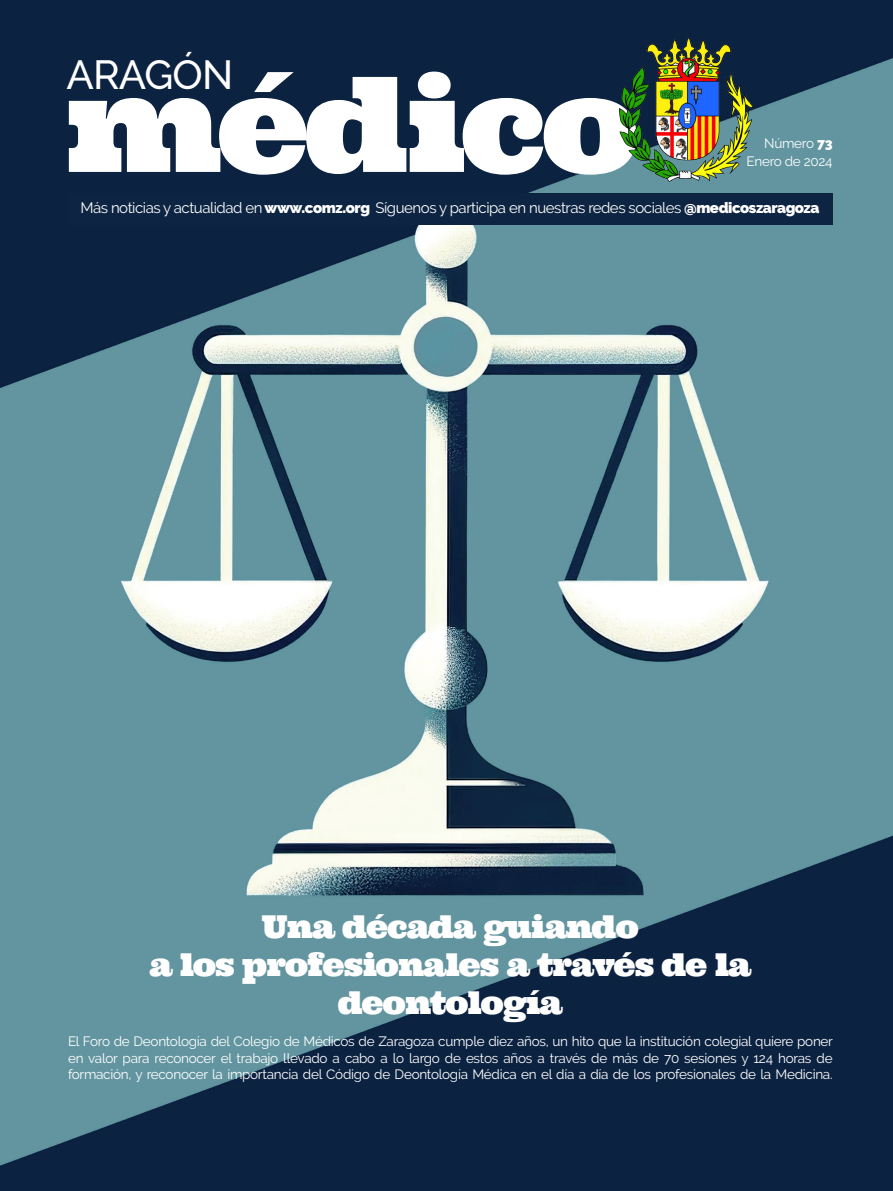
<style>
.page{position:relative;width:893px;height:1191px;background:#fff}
.page>*{position:absolute;margin:0;border:0;box-sizing:border-box;transform-origin:0 0}
.t1{font:132px "Ultra";letter-spacing:-.04em;color:#fff}
.t2{font:500 40.5px "Raleway";letter-spacing:-.02em;color:#fff}
.t3{font:31.5px/37.8px "Ultra";letter-spacing:-.04em;color:#fff;text-align:center}
.t4{font:15px "Raleway";letter-spacing:-.03em;color:#fff}
.t5{font:13.5px/16.5px "Raleway";letter-spacing:-.02em;color:#fff;text-align:right}
.s1{font-weight:900}
</style>
<div class="page">
<img style="left:0;top:0;width:893px;height:1191px">
<img style="left:620px;top:34px;width:134px;height:148px">
<div style="left:68px;top:193px;width:765px;height:32px;background:#0d2442"></div>
<h2 class="t2" style="left:67px;top:51px;width:168px">ARAGÓN</h2>
<h1 class="t1" style="left:64px;top:39px;width:577px">médico</h1>
<p class="t5" style="left:747px;top:134px;width:88px;line-height:18px">Número <span class="s1">73<br></span>Enero de 2024</p>
<p class="t4" style="left:80px;top:199px;width:741px">Más noticias y actualidad en <span class="s1">www.comz.org</span> Síguenos y participa en nuestras redes sociales <span class="s1">@medicoszaragoza</span></p>
<h3 class="t3" style="left:149px;top:908px;width:604px">Una década guiando<br>a los profesionales a través de la deontología</h3>
<p class="t5" style="left:68px;top:1033px;width:766px;text-align:justify">El Foro de Deontología del Colegio de Médicos de Zaragoza cumple diez años, un hito que la institución colegial quiere poner en valor para reconocer el trabajo llevado a cabo a lo largo de estos años a través de más de 70 sesiones y 124 horas de formación, y reconocer la importancia del Código de Deontología Médica en el día a día de los profesionales de la Medicina.</p>
</div>
